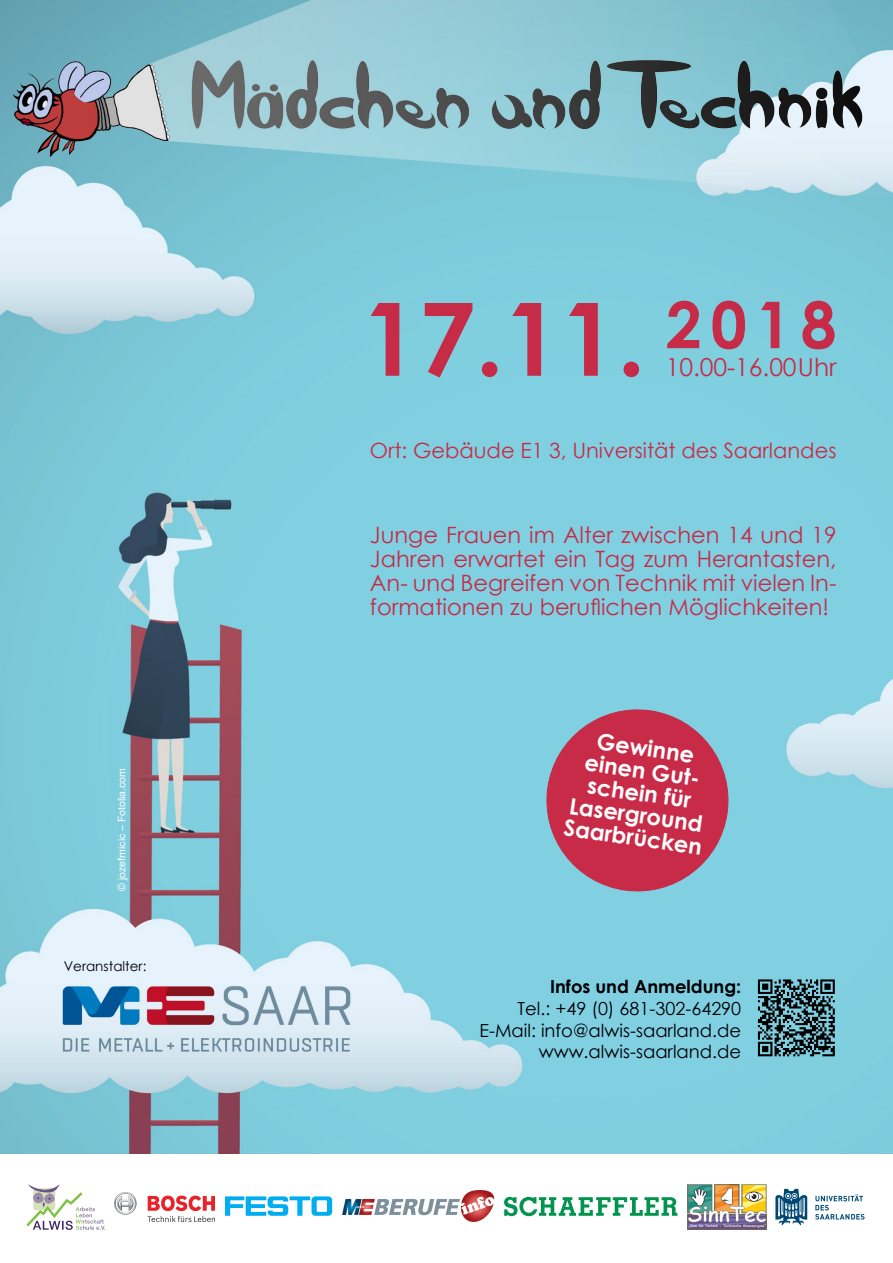
<style>
.page{position:relative;width:893px;height:1263px;background:#fff}
.page>*{position:absolute;margin:0;border:0;box-sizing:border-box;transform-origin:0 0}
.t1{font:700 101.25px "Century Gothic";color:#c62b47}
.t2{font:700 64.5px "Century Gothic";color:#c62b47}
.t3{font:24.75px "Century Gothic";letter-spacing:-.005em;color:#c62b47}
.t4{font:22.5px/24px "Century Gothic";color:#c62b47;text-align:justify}
.t5{font:700 22.5px/22.5px "Century Gothic";color:#fff;text-align:center}
.t6{font:21px "Century Gothic";color:#c62b47}
.t7{font:18px/21.6px "Century Gothic";color:#000005;text-align:right}
.t8{font:13.5px "Century Gothic";color:#000005}
.t9{font:10.5px "Arial";color:#fff}
.s1{font-weight:700}
</style>
<div class="page">
<img style="left:0;top:197px;width:893px;height:957px">
<img style="left:56px;top:956px;width:303px;height:125px">
<svg style="left:540px;top:703px;width:195px;height:194px;background:#b15e77"></svg>
<svg style="left:756px;top:977px;width:81px;height:81px"></svg>
<svg style="left:758px;top:979px;width:77px;height:77px;background:#3e646d"></svg>
<svg style="left:26px;top:1184px;width:79px;height:46px"></svg>
<img style="left:114px;top:1192px;width:100px;height:30px">
<svg style="left:225px;top:1196px;width:107px;height:20px"></svg>
<img style="left:342px;top:1191px;width:153px;height:31px">
<svg style="left:504px;top:1197px;width:173px;height:19px"></svg>
<img style="left:688px;top:1184px;width:78px;height:46px">
<img style="left:0;top:0;width:893px;height:197px">
<img style="left:775px;top:1188px;width:90px;height:38px">
<p class="t9" style="left:114px;top:890px;width:124px;rotate:-90deg">© jozefmicic – Fotolia.com</p>
<p class="t8" style="left:64px;top:957px;width:84px">Veranstalter:</p>
<p class="t1" style="left:362px;top:262px;width:285px">17.11.</p>
<p class="t2" style="left:666px;top:276px;width:172px">2018</p>
<p class="t3" style="left:666px;top:349px;width:172px">10.00-16.00 Uhr</p>
<p class="t6" style="left:370px;top:436px;width:468px">Ort: Gebäude E1 3, Universität des Saarlandes</p>
<p class="t4" style="left:370px;top:522px;width:468px">Junge Frauen im Alter zwischen 14 und 19<br>Jahren erwartet ein Tag zum Herantasten, An- und Begreifen von Technik mit vielen In&shy;formationen zu beruflichen Möglichkeiten!</p>
<p class="t5" style="left:590px;top:728px;width:119px;rotate:8deg">Gewinne einen Gut&shy;schein für</p>
<p class="t5" style="left:569px;top:793px;width:141px;text-align:left;rotate:8deg">Laserground<br>Saarbrücken</p>
<p class="t7" style="left:518px;top:976px;width:225px"><span class="s1">Infos und Anmeldung:<br></span>Tel.: +49 (0) 681-302-64290</p>
<p class="t7" style="left:479px;top:1019px;width:263px">E-Mail: info@alwis-saarland.de</p>
<p class="t7" style="left:539px;top:1040px;width:204px">www.alwis-saarland.de</p>
</div>
